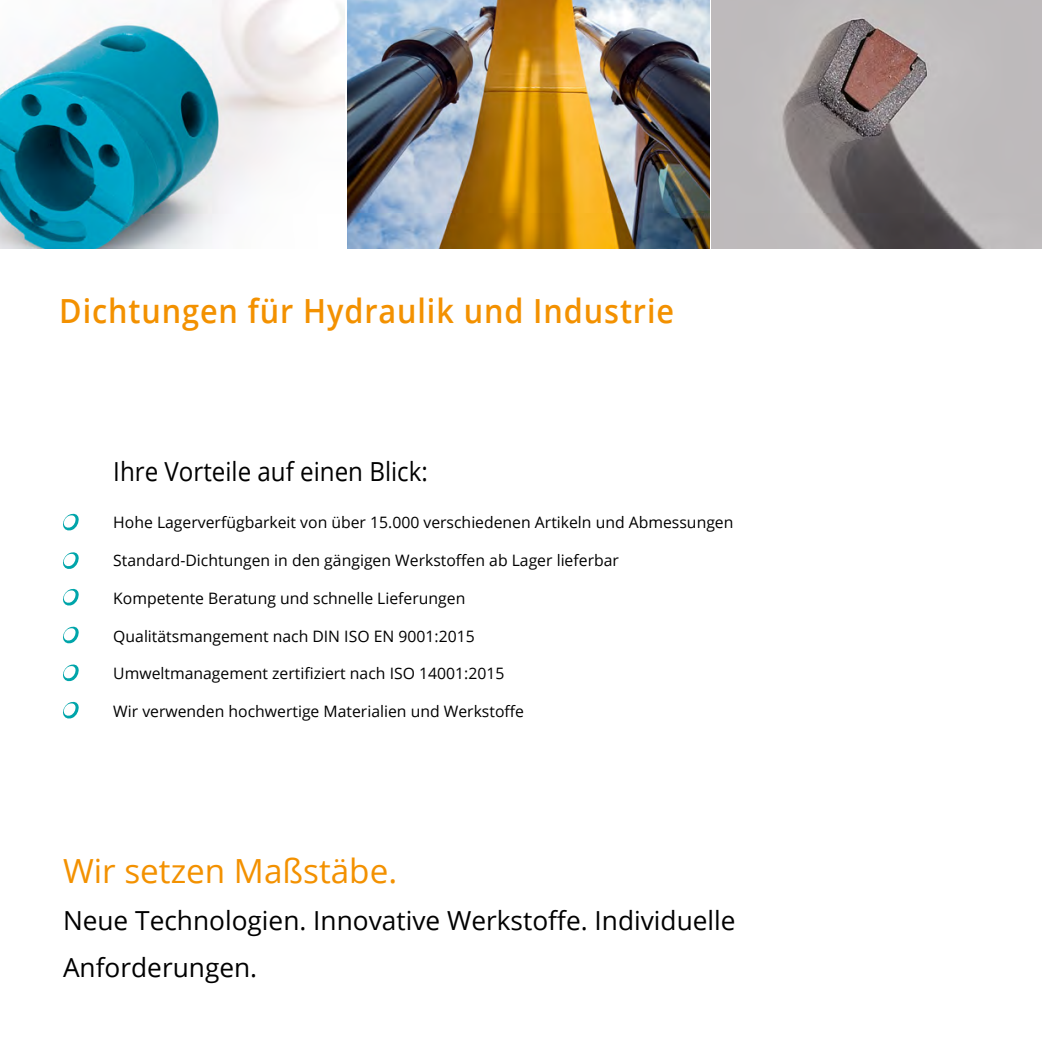
<style>
.page{position:relative;width:1042px;height:1042px;background:#fff}
.page>*{position:absolute;margin:0;border:0;box-sizing:border-box;transform-origin:0 0}
.t1{font:600 33.25px "Open Sans";letter-spacing:.03em;color:#f39100;scale:.92 1}
.t2{font:33.25px "Open Sans";color:#f39100}
.t3{font:26.25px/47.2px "Open Sans";color:#000}
.t4{font:26.25px "Open Sans";color:#000;scale:.92 1}
.t5{font:15.75px "Open Sans";color:#000}
</style>
<div class="page">
<img style="left:0;top:0;width:344px;height:248px">
<img style="left:347px;top:0;width:362px;height:248px">
<img style="left:711px;top:0;width:331px;height:248px">
<svg style="left:63px;top:513px;width:16px;height:18px"></svg>
<svg style="left:63px;top:552px;width:16px;height:17px"></svg>
<svg style="left:63px;top:588px;width:16px;height:18px"></svg>
<svg style="left:63px;top:626px;width:16px;height:18px"></svg>
<svg style="left:63px;top:664px;width:16px;height:18px"></svg>
<svg style="left:63px;top:701px;width:16px;height:18px"></svg>
<h1 class="t1" style="left:59px;top:288px;width:670px">Dichtungen für Hydraulik und Industrie</h1>
<h2 class="t4" style="left:113px;top:454px;width:343px">Ihre Vorteile auf einen Blick:</h2>
<p class="t5" style="left:113px;top:511px;width:622px">Hohe Lagerverfügbarkeit von über 15.000 verschiedenen Artikeln und Abmessungen</p>
<p class="t5" style="left:113px;top:549px;width:507px">Standard-Dichtungen in den gängigen Werkstoffen ab Lager lieferbar</p>
<p class="t5" style="left:113px;top:587px;width:353px">Kompetente Beratung und schnelle Lieferungen</p>
<p class="t5" style="left:113px;top:625px;width:363px">Qualitätsmangement nach DIN ISO EN 9001:2015</p>
<p class="t5" style="left:113px;top:663px;width:392px">Umweltmanagement zertifiziert nach ISO 14001:2015</p>
<p class="t5" style="left:113px;top:700px;width:412px">Wir verwenden hochwertige Materialien und Werkstoffe</p>
<h1 class="t2" style="left:63px;top:848px;width:336px">Wir setzen Maßstäbe.</h1>
<h2 class="t3" style="left:63px;top:896px;width:674px">Neue Technologien. Innovative Werkstoffe. Individuelle<br>Anforderungen.</h2>
</div>
